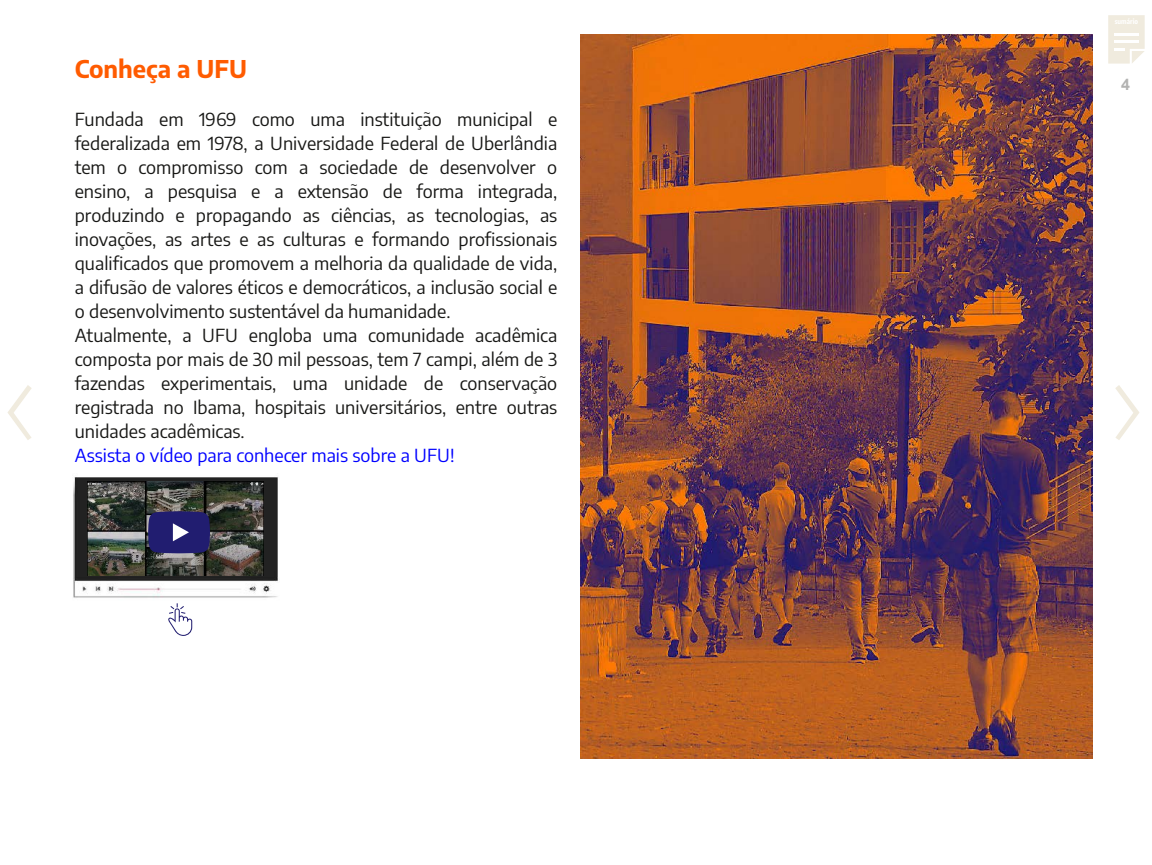
<style>
.page{position:relative;width:1152px;height:865px;background:#fff}
.page>*{position:absolute;margin:0;border:0;box-sizing:border-box;transform-origin:0 0}
.t1{font:700 24px "Encode Sans";color:#ff5b00}
.t2{font:18px/24px "Encode Sans";color:#171715}
.t3{font:18px "Encode Sans";color:#00f}
.t4{font:700 16px "Arial";color:#b2b2b1}
.t5{font:700 7px "Encode Sans Condensed";letter-spacing:.01em;color:#fff}
</style>
<div class="page">
<svg style="left:1108px;top:15px;width:37px;height:49px"></svg>
<svg style="left:1115px;top:385px;width:24px;height:55px"></svg>
<svg style="left:7px;top:385px;width:25px;height:55px"></svg>
<img style="left:73px;top:477px;width:205px;height:121px">
<img style="left:581px;top:34px;width:511px;height:724px">
<svg style="left:168px;top:603px;width:24px;height:32px"></svg>
<img style="left:88px;top:481px;width:175px;height:94px">
<svg style="left:148px;top:511px;width:62px;height:42px;background:#2f2b74"></svg>
<h1 class="t1" style="left:75px;top:53px;width:174px">Conheça a UFU</h1>
<p class="t2" style="left:75px;top:106px;width:484px">Fundada em 1969 como uma instituição municipal e federalizada em 1978, a Universidade Federal de Uberlândia tem o compromisso com a sociedade de desenvolver o ensino, a pesquisa e a extensão de forma integrada, produzindo e propagando as ciências, as tecnologias, as inovações, as artes e as culturas e formando profissionais qualificados que promovem a melhoria da qualidade de vida, a difusão de valores éticos e democráticos, a inclusão social e o desenvolvimento sustentável da humanidade.<br>Atualmente, a UFU engloba uma comunidade acadêmica composta por mais de 30 mil pessoas, tem 7 campi, além de 3 fazendas experimentais, uma unidade de conservação registrada no Ibama, hospitais universitários, entre outras unidades acadêmicas.</p>
<p class="t3" style="left:75px;top:443px;width:381px">Assista o vídeo para conhecer mais sobre a UFU!</p>
<p class="t5" style="left:1115px;top:17px;width:25px">sumário</p>
<p class="t4" style="left:1121px;top:75px;width:10px">4</p>
</div>
